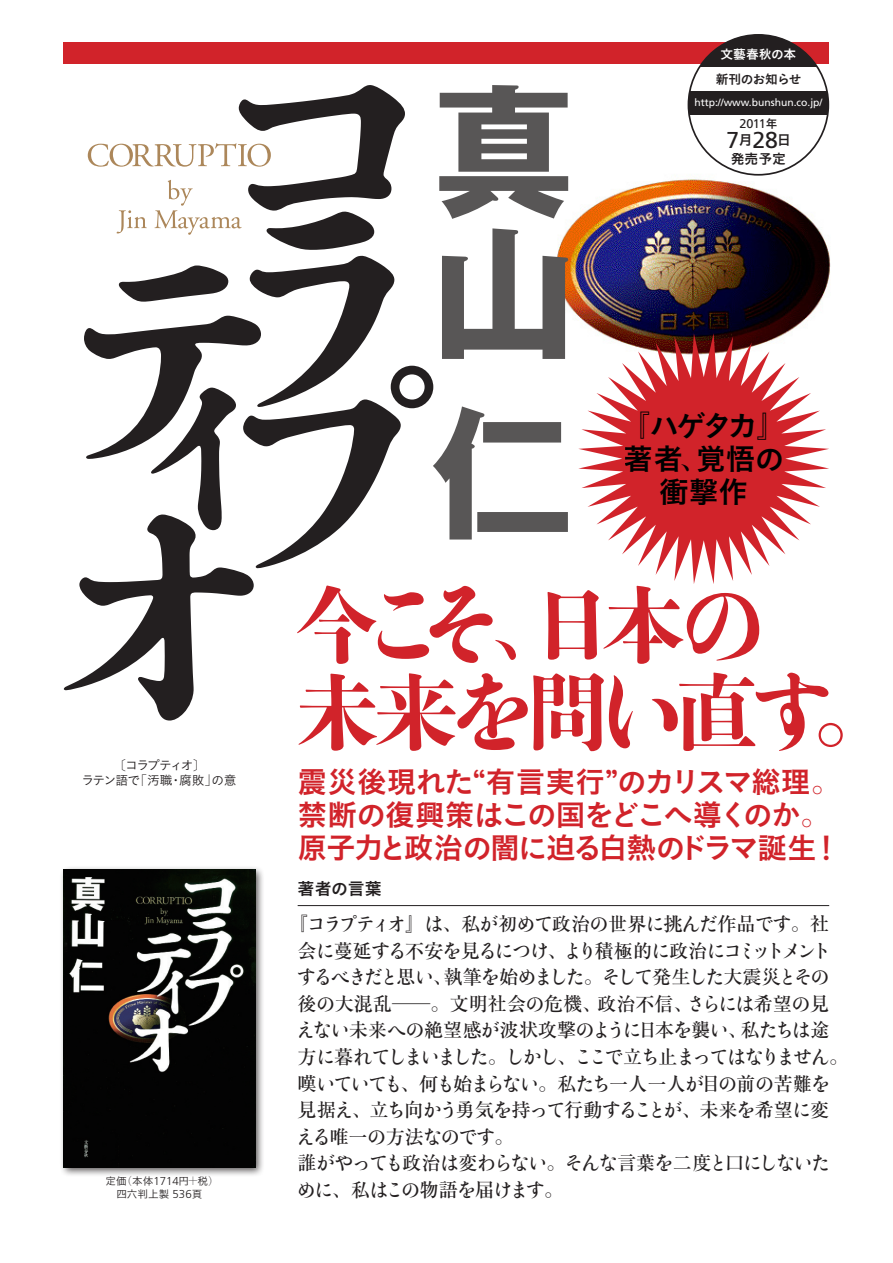
<style>
.page{position:relative;width:893px;height:1263px;background:#fff}
.page>*{position:absolute;margin:0;border:0;box-sizing:border-box;transform-origin:0 0}
.t1{font:29.7px "Koburina Go Std W6";letter-spacing:-.05em;color:#d1232a}
.t2{font:29.7px "Koburina Go Std W6";letter-spacing:-.01em;color:#d1232a}
.t3{font:29.7px/33px "Koburina Go Std W6";letter-spacing:-.025em;color:#000}
.t4{font:29.7px "Koburina Go Std W6";color:#000}
.t5{font:300 29.7px "Ryumin Pro";color:#000}
.t6{font:22.95px "Frutiger";color:#231f20}
.t7{font:19.2px/26.5px "Yutuki 36 PK Std W5";letter-spacing:-.13em;color:#231f20}
.t8{font:19.2px/26.5px "Yutuki 36 PK Std W5";letter-spacing:-.18em;color:#231f20;text-align:right}
.t9{font:500 19.2px "Ryumin Pr 6";color:#231f20}
.t10{font:16.95px "Koburina Go Std W6";letter-spacing:-.015em;color:#231f20}
.t11{font:13.8px "Koburina Go Std W6";color:#231f20}
.t12{font:12.75px "Koburina Go Std W3";letter-spacing:-.1em;color:#231f20}
.t13{font:12.75px "Koburina Go Std W6";letter-spacing:-.045em;color:#231f20}
.t14{font:12.75px "Koburina Go Std W6";color:#fff}
.t15{font:12.6px "Frutiger";color:#231f20}
.t16{font:300 11.55px "Frutiger";color:#231f20}
.t17{font:10.65px "Koburina Go Std W3";color:#231f20}
.t18{font:10.35px "Frutiger";color:#fff}
.t19{font:8.55px "Koburina Go Std W3";color:#231f20}
.s1{font-family:"Koburina Go Std W6";font-size:11.7px}
.s2{font-family:"Frutiger";font-size:22.95px}
.s3{font-family:"Ryumin Pro";font-weight:300}
.s4{font-family:"Ryumin Pro";font-size:10.65px}
.s5{font-family:"Koburina Go Std W3";font-weight:400;font-size:10.65px}
.s6{font-family:"Frutiger";font-weight:300;font-size:11.55px}
.s7{font-family:"Ryumin Pr 6";font-weight:500}
.s8{font-family:"Yutuki 36 PK Std W5";font-weight:400}
</style>
<div class="page">
<div style="left:64px;top:43px;width:765px;height:21px;background:#d1232a"></div>
<svg style="left:63px;top:85px;width:780px;height:666px"></svg>
<div style="left:688px;top:35px;width:140px;height:140px;background:#fff;border-radius:50%"></div>
<svg style="left:688px;top:35px;width:140px;height:32px;fill:#231f20"></svg>
<div style="left:688px;top:91px;width:140px;height:23px;background:#231f20"></div>
<div style="left:59px;top:865px;width:206px;height:312px;background:#231f20;opacity:.75"></div>
<img style="left:64px;top:869px;width:191px;height:298px">
<hr style="left:298px;top:905px;width:531px;height:1px;background:#231f20">
<svg style="left:578px;top:333px;width:251px;height:251px;fill:#d1232a"></svg>
<p class="t14" style="left:720px;top:44px;width:77px">文藝春秋の本</p>
<p class="t18" style="left:694px;top:97px;width:130px">http://www.bunshun.co j p. /</p>
<p class="t13" style="left:716px;top:69px;width:87px">新刊のお知らせ</p>
<p class="t15" style="left:739px;top:116px;width:40px">2011<span class="s1">年</span></p>
<p class="t6" style="left:752px;top:127px;width:27px">28</p>
<p class="t11" style="left:726px;top:130px;width:28px">月<span class="s2">7</span></p>
<p class="t11" style="left:731px;top:148px;width:57px">発売予定</p>
<p class="t11" style="left:777px;top:130px;width:15px">日</p>
<h1 class="t3" style="left:621px;top:410px;width:167px"><span class="s3">『</span>ハゲタカ<span class="s3">『</span>著者覚悟の</h1>
<h1 class="t5" style="left:679px;top:436px;width:31px">、</h1>
<h1 class="t4" style="left:659px;top:469px;width:91px">衝撃作</h1>
<p class="t12" style="left:113px;top:756px;width:93px"><span class="s3">〔</span>コラプティオ<span class="s3">〔</span></p>
<p class="t12" style="left:179px;top:771px;width:40px">腐敗<span class="s3">」</span></p>
<p class="t12" style="left:134px;top:771px;width:40px"><span class="s3">「</span>汚職</p>
<p class="t12" style="left:211px;top:771px;width:27px">の意</p>
<p class="t12" style="left:81px;top:771px;width:60px">ラテン語で</p>
<p class="t12" style="left:170px;top:771px;width:14px">・</p>
<p class="t16" style="left:121px;top:1175px;width:69px"><span class="s4">（</span><span class="s5">本体</span>1714<span class="s5">円</span></p>
<p class="t17" style="left:197px;top:1173px;width:23px">税<span class="s3">(</span></p>
<p class="t17" style="left:105px;top:1173px;width:23px">定価</p>
<p class="t17" style="left:116px;top:1186px;width:87px">四六判上製 <span class="s6">536</span>頁</p>
<p class="t19" style="left:189px;top:1175px;width:10px">┼</p>
<p class="t2" style="left:298px;top:759px;width:544px">震災後現れた“有言実行”のカリスマ総理<span class="s3">。</span></p>
<p class="t1" style="left:298px;top:792px;width:534px">禁断の復興策はこの国をどこへ導くのか<span class="s3">。</span></p>
<p class="t1" style="left:298px;top:825px;width:521px">原子力と政治の闇に迫る白熱のドラマ誕生</p>
<p class="t1" style="left:811px;top:825px;width:31px">!</p>
<p class="t10" style="left:298px;top:875px;width:86px">著者の言葉</p>
<p class="t8" style="left:288px;top:910px;width:544px"><span class="s3">『</span>コラプティオ<span class="s3">』</span>は<span class="s3">、</span><span class="s7">私</span>が<span class="s7">初</span>めて<span class="s7">政治</span>の<span class="s7">世界</span>に<span class="s7">挑</span>んだ<span class="s7">作品</span>です<span class="s3">。</span><span class="s7">社</span>より<span class="s7">積極的</span>に<span class="s7">政治</span>にコミットメント</p>
<p class="t7" style="left:444px;top:937px;width:388px;text-indent:-146px"><span class="s7">会</span>に<span class="s7">蔓延</span>する<span class="s7">不安</span>を<span class="s7">見</span>るにつけ<span class="s3">、<br></span><span class="s7">執筆</span>を<span class="s7">始</span>めました<span class="s3">。</span>そして<span class="s7">発生</span>した<span class="s7">大震災</span>とその</p>
<p class="t7" style="left:297px;top:963px;width:157px">するべきだと<span class="s7">思</span>い<span class="s3">、</span></p>
<p class="t9" style="left:298px;top:988px;width:305px">後<span class="s8">の</span>大混乱─<span class="s3">。</span>文明社会<span class="s8">の</span>危機<span class="s3">、</span></p>
<p class="t9" style="left:597px;top:988px;width:97px">政治不信<span class="s3">、</span></p>
<p class="t7" style="left:687px;top:990px;width:144px">さらには<span class="s7">希望</span>の<span class="s7">見</span></p>
<p class="t7" style="left:741px;top:1017px;width:90px"><span class="s7">私</span>たちは<span class="s7">途</span></p>
<p class="t7" style="left:296px;top:1017px;width:554px">えない<span class="s7">未来</span>への<span class="s7">絶望感</span>が<span class="s7">波状攻撃</span>のように<span class="s7">日本</span>を<span class="s7">襲</span>い<span class="s3">、<br></span><span class="s7">方</span>に<span class="s7">暮</span>れてしまいました<span class="s3">。</span>しかし<span class="s3">、</span>ここで<span class="s7">立</span>ち<span class="s7">止</span>まってはなりません<span class="s3">。</span><span class="s7">嘆</span>いていても<span class="s3">、</span><span class="s7">何</span>も<span class="s7">始</span>まらない<span class="s3">。</span><span class="s7">私</span>たち<span class="s7">一人一人</span>が<span class="s7">目</span>の<span class="s7">前</span>の<span class="s7">苦難</span>を<span class="s7">見据</span>え<span class="s3">、</span><span class="s7">立</span>ち<span class="s7">向</span>かう<span class="s7">勇気</span>を<span class="s7">持</span>って<span class="s7">行動</span>することが<span class="s3">、</span><span class="s7">未来</span>を<span class="s7">希望</span>に<span class="s7">変</span>える<span class="s7">唯一</span>の<span class="s7">方法</span>なのです<span class="s3">。</span></p>
<p class="t7" style="left:297px;top:1149px;width:535px"><span class="s7">誰</span>がやっても<span class="s7">政治</span>は<span class="s7">変</span>わらない<span class="s3">。</span>そんな<span class="s7">言葉</span>を<span class="s7">二度</span>と<span class="s7">口</span>にしないために<span class="s3">、</span><span class="s7">私</span>はこの<span class="s7">物語</span>を<span class="s7">届</span>けます<span class="s3">。</span></p>
</div>
